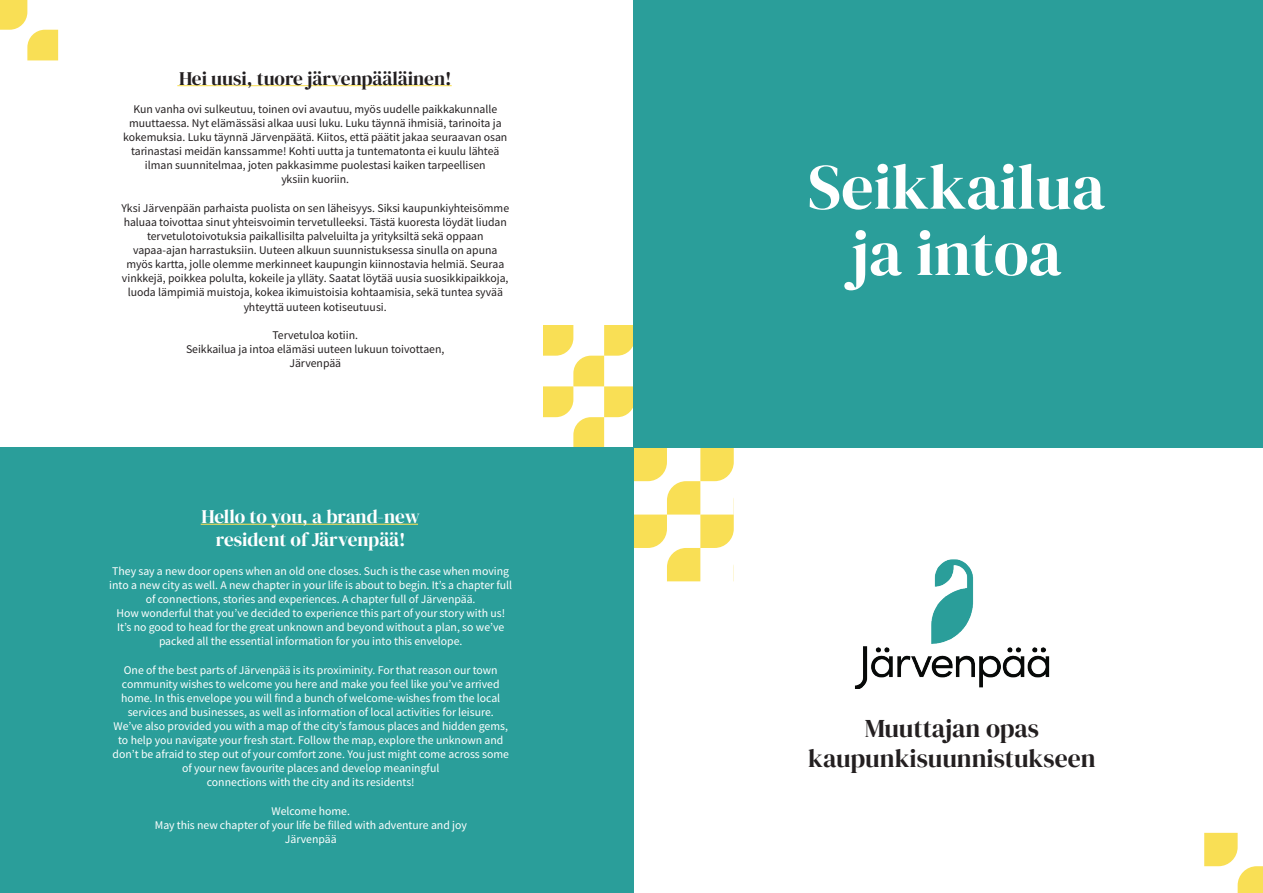
<style>
.page{position:relative;width:1263px;height:893px;background:#fff}
.page>*{position:absolute;margin:0;border:0;box-sizing:border-box;transform-origin:0 0}
.t1{font:64.2px/66.3px "DM Serif Display";color:#fff;text-align:center}
.t2{font:25.65px/30.8px "DM Serif Display";color:#231f20;text-align:center}
.t3{font:19.2px/23.1px "DM Serif Display";color:#fff;text-align:center}
.t4{font:19.2px "DM Serif Display";color:#231f20}
.t5{font:11.7px/14.1px "Source Sans Variable";color:#fff;text-align:center}
.t6{font:11.7px/14.1px "Source Sans Variable";color:#231f20;text-align:center}
</style>
<div class="page">
<svg style="left:543px;top:325px;width:191px;height:256px"></svg>
<div style="left:634px;top:0;width:629px;height:448px;background:#2a9e9a"></div>
<div style="left:0;top:448px;width:634px;height:445px;background:#2a9e9a"></div>
<svg style="left:1204px;top:833px;width:59px;height:60px"></svg>
<hr style="left:177px;top:85px;width:275px;height:1px;background:#f9df54">
<svg style="left:0;top:0;width:58px;height:60px"></svg>
<hr style="left:201px;top:524px;width:217px;height:1px;background:#f9df54">
<img style="left:855px;top:559px;width:195px;height:130px">
<h3 class="t4" style="left:179px;top:67px;width:274px">Hei uusi, tuore järvenpääläinen!</h3>
<p class="t6" style="left:123px;top:102px;width:386px">Kun vanha ovi sulkeutuu, toinen ovi avautuu, myös uudelle paikkakunnalle muuttaessa. Nyt elämässäsi alkaa uusi luku. Luku täynnä ihmisiä, tarinoita ja kokemuksia. Luku täynnä Järvenpäätä. Kiitos, että päätit jakaa seuraavan osan tarinastasi meidän kanssamme! Kohti uutta ja tuntematonta ei kuulu lähteä ilman suunnitelmaa, joten pakkasimme puolestasi kaiken tarpeellisen<br>yksiin kuoriin.</p>
<p class="t6" style="left:121px;top:201px;width:389px">Yksi Järvenpään parhaista puolista on sen läheisyys. Siksi kaupunkiyhteisömme haluaa toivottaa sinut yhteisvoimin tervetulleeksi. Tästä kuoresta löydät liudan tervetulotoivotuksia paikallisilta palveluilta ja yrityksiltä sekä oppaan vapaa-ajan harrastuksiin. Uuteen alkuun suunnistuksessa sinulla on apuna myös kartta, jolle olemme merkinneet kaupungin kiinnostavia helmiä. Seuraa vinkkejä, poikkea polulta, kokeile ja ylläty. Saatat löytää uusia suosikkipaikkoja, luoda lämpimiä muistoja, kokea ikimuistoisia kohtaamisia, sekä tuntea syvää yhteyttä uuteen kotiseutuusi.</p>
<p class="t6" style="left:186px;top:328px;width:260px">Tervetuloa kotiin.<br>Seikkailua ja intoa elämäsi uuteen lukuun toivottaen,<br>Järvenpää</p>
<h3 class="t3" style="left:202px;top:506px;width:220px">Hello to you, a brand-new resident of Järvenpää!</h3>
<p class="t5" style="left:109px;top:564px;width:404px">They say a new door opens when an old one closes. Such is the case when moving into a new city as well. A new chapter in your life is about to begin. It’s a chapter full of connections, stories and experiences. A chapter full of Järvenpää.<br>How wonderful that you’ve decided to experience this part of your story with us!<br>It’s no good to head for the great unknown and beyond without a plan, so we’ve packed all the essential information for you into this envelope.</p>
<p class="t5" style="left:113px;top:663px;width:398px">One of the best parts of Järvenpää is its proximinity. For that reason our town community wishes to welcome you here and make you feel like you’ve arrived home. In this envelope you will find a bunch of welcome-wishes from the local services and businesses, as well as information of local activities for leisure.<br>We’ve also provided you with a map of the city’s famous places and hidden gems, to help you navigate your fresh start. Follow the map, explore the unknown and don’t be afraid to step out of your comfort zone. You just might come across some of your new favourite places and develop meaningful<br>connections with the city and its residents!</p>
<p class="t5" style="left:155px;top:804px;width:314px">Welcome home.<br>May this new chapter of your life be filled with adventure and joy<br>Järvenpää</p>
<h1 class="t1" style="left:808px;top:155px;width:299px">Seikkailua ja intoa</h1>
<h2 class="t2" style="left:808px;top:713px;width:289px">Muuttajan opas kaupunkisuunnistukseen</h2>
</div>
